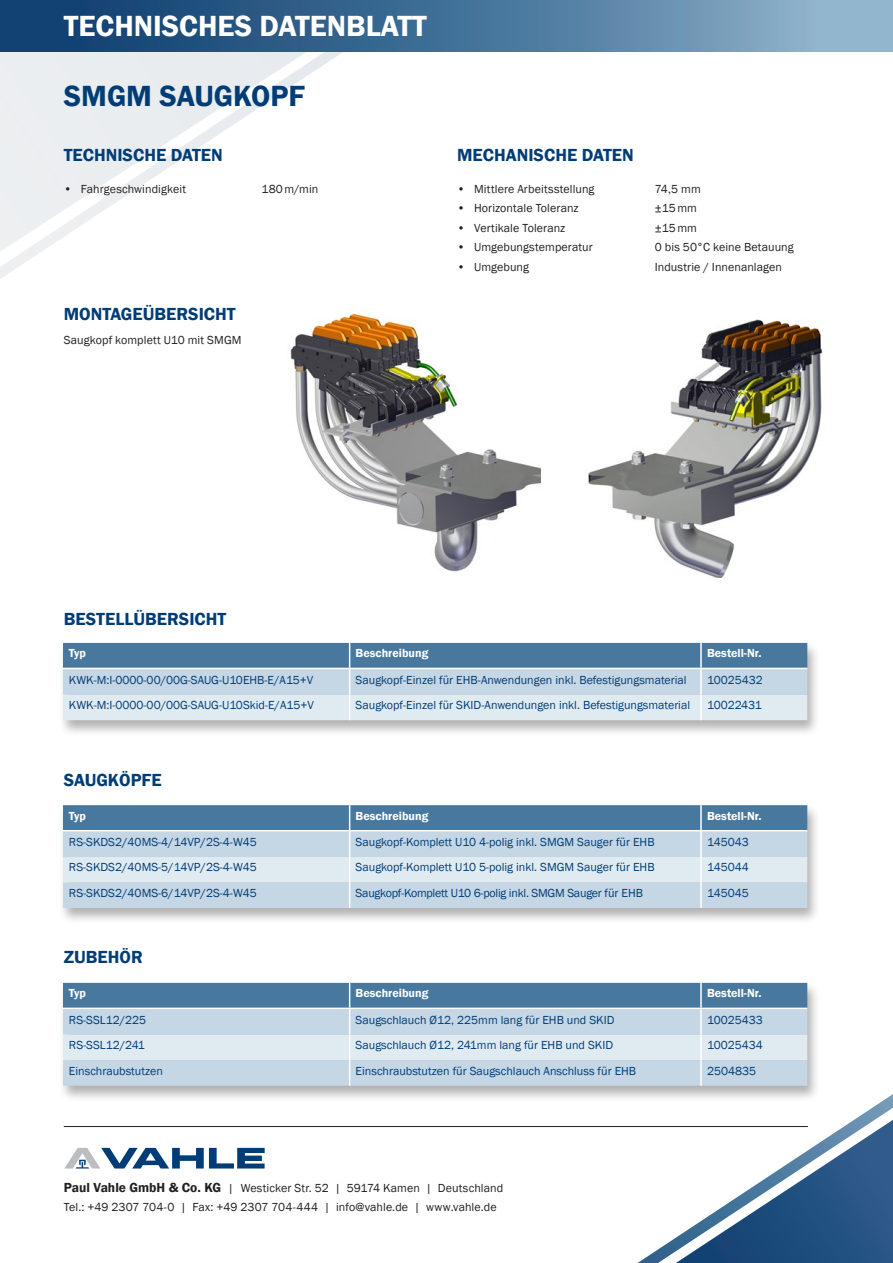
<style>
.page{position:relative;width:893px;height:1263px;background:#fff}
.page>*{position:absolute;margin:0;border:0;box-sizing:border-box;transform-origin:0 0}
.t1{font:600 30px "Franklin Gothic";color:#fff}
.t2{font:600 30px "Franklin Gothic";color:#003d76}
.t3{font:600 18px "Franklin Gothic";color:#003d76}
.t4{font:12px "Franklin Gothic";color:#003d76}
.t5{font:12px/19.5px "Franklin Gothic";letter-spacing:.005em;color:#231f20}
.t6{font:600 12px "Franklin Gothic";color:#fff}
.t7{font:12px "Franklin Gothic";letter-spacing:-.02em;color:#003d76}
.s1{font-weight:600;font-size:13.5px}
</style>
<div class="page">
<svg style="left:637px;top:1094px;width:256px;height:169px"></svg>
<svg style="left:0;top:51px;width:425px;height:228px"></svg>
<div style="left:0;top:0;width:893px;height:51px;background:linear-gradient(to right,#013468,#91b5cd)"></div>
<svg style="left:65px;top:1148px;width:200px;height:20px"></svg>
<hr style="left:64px;top:1126px;width:744px;height:1px;background:#231f20">
<img style="left:588px;top:319px;width:235px;height:259px">
<img style="left:290px;top:313px;width:251px;height:259px">
<div style="left:58px;top:641px;width:763px;height:95px;background:#231f20;opacity:.35"></div>
<svg style="left:63px;top:643px;width:744px;height:77px;background:#a7bfd2"></svg>
<hr style="left:700px;top:695px;width:2px;height:25px;background:#fff">
<div style="left:58px;top:981px;width:763px;height:121px;background:#231f20;opacity:.35"></div>
<svg style="left:63px;top:983px;width:744px;height:103px;background:#aec4d7"></svg>
<hr style="left:700px;top:1060px;width:2px;height:26px;background:#fff">
<div style="left:58px;top:803px;width:763px;height:122px;background:#231f20;opacity:.35"></div>
<svg style="left:63px;top:805px;width:744px;height:103px;background:#aec5d7"></svg>
<hr style="left:700px;top:882px;width:2px;height:26px;background:#fff">
<h1 class="t1" style="left:64px;top:8px;width:365px">TECHNISCHES DATENBLATT</h1>
<h1 class="t2" style="left:64px;top:78px;width:243px">SMGM SAUGKOPF</h1>
<h2 class="t3" style="left:64px;top:144px;width:161px">TECHNISCHE DATEN</h2>
<p class="t5" style="left:64px;top:179px;width:124px">• Fahrgeschwindigkeit</p>
<p class="t5" style="left:261px;top:179px;width:58px">180m/min</p>
<h2 class="t3" style="left:64px;top:303px;width:173px">MONTAGEÜBERSICHT</h2>
<p class="t5" style="left:64px;top:330px;width:179px">Saugkopf komplett U10 mit SMGM</p>
<h2 class="t3" style="left:457px;top:144px;width:178px">MECHANISCHE DATEN</h2>
<p class="t5" style="left:457px;top:179px;width:139px">• Mittlere Arbeitsstellung</p>
<p class="t5" style="left:655px;top:179px;width:47px">74,5 mm</p>
<p class="t5" style="left:457px;top:199px;width:123px">• Horizontale Toleranz</p>
<p class="t5" style="left:655px;top:199px;width:44px">±15mm</p>
<p class="t5" style="left:457px;top:218px;width:110px">• Vertikale Toleranz</p>
<p class="t5" style="left:655px;top:218px;width:44px">±15mm</p>
<p class="t5" style="left:457px;top:238px;width:137px">• Umgebungstemperatur</p>
<p class="t5" style="left:655px;top:238px;width:140px">0 bis 50°C keine Betauung</p>
<p class="t5" style="left:457px;top:257px;width:73px">• Umgebung</p>
<p class="t5" style="left:655px;top:257px;width:129px">Industrie / Innenanlagen</p>
<h2 class="t3" style="left:64px;top:608px;width:164px">BESTELLÜBERSICHT</h2>
<p class="t6" style="left:69px;top:646px;width:19px">Typ</p>
<p class="t6" style="left:356px;top:646px;width:74px">Beschreibung</p>
<p class="t6" style="left:707px;top:646px;width:56px">Bestell-Nr.</p>
<p class="t4" style="left:69px;top:672px;width:246px">KWK-M:I-0000-00/00G-SAUG-U10EHB-E/A15+V</p>
<p class="t4" style="left:356px;top:672px;width:332px">Saugkopf-Einzel für EHB-Anwendungen inkl. Befestigungsmaterial</p>
<p class="t4" style="left:707px;top:672px;width:57px">10025432</p>
<p class="t4" style="left:69px;top:698px;width:246px">KWK-M:I-0000-00/00G-SAUG-U10Skid-E/A15+V</p>
<p class="t4" style="left:356px;top:698px;width:336px">Saugkopf-Einzel für SKID-Anwendungen inkl. Befestigungsmaterial</p>
<p class="t4" style="left:707px;top:698px;width:56px">10022431</p>
<h2 class="t3" style="left:64px;top:769px;width:100px">SAUGKÖPFE</h2>
<p class="t6" style="left:69px;top:808px;width:19px">Typ</p>
<p class="t6" style="left:356px;top:808px;width:74px">Beschreibung</p>
<p class="t6" style="left:707px;top:808px;width:56px">Bestell-Nr.</p>
<p class="t4" style="left:69px;top:834px;width:189px">RS-SKDS2/40MS-4/14VP/2S-4-W45</p>
<p class="t4" style="left:356px;top:834px;width:300px">Saugkopf-Komplett U10 4-polig inkl. SMGM Sauger für EHB</p>
<p class="t4" style="left:707px;top:834px;width:43px">145043</p>
<p class="t4" style="left:69px;top:860px;width:189px">RS-SKDS2/40MS-5/14VP/2S-4-W45</p>
<p class="t4" style="left:356px;top:860px;width:300px">Saugkopf-Komplett U10 5-polig inkl. SMGM Sauger für EHB</p>
<p class="t4" style="left:707px;top:860px;width:43px">145044</p>
<p class="t4" style="left:69px;top:885px;width:189px">RS-SKDS2/40MS-6/14VP/2S-4-W45</p>
<p class="t7" style="left:356px;top:885px;width:289px">Saugkopf-Komplett U10 6-polig inkl. SMGM Sauger für EHB</p>
<p class="t4" style="left:707px;top:885px;width:43px">145045</p>
<h2 class="t3" style="left:64px;top:946px;width:81px">ZUBEHÖR</h2>
<p class="t6" style="left:69px;top:986px;width:19px">Typ</p>
<p class="t6" style="left:356px;top:986px;width:74px">Beschreibung</p>
<p class="t6" style="left:707px;top:986px;width:56px">Bestell-Nr.</p>
<p class="t4" style="left:69px;top:1012px;width:79px">RS-SSL12/225</p>
<p class="t4" style="left:356px;top:1012px;width:260px">Saugschlauch Ø12, 225mm lang für EHB und SKID</p>
<p class="t4" style="left:707px;top:1012px;width:57px">10025433</p>
<p class="t4" style="left:69px;top:1037px;width:78px">RS-SSL12/241</p>
<p class="t4" style="left:356px;top:1037px;width:259px">Saugschlauch Ø12, 241mm lang für EHB und SKID</p>
<p class="t4" style="left:707px;top:1037px;width:57px">10025434</p>
<p class="t4" style="left:69px;top:1063px;width:96px">Einschraubstutzen</p>
<p class="t4" style="left:356px;top:1063px;width:282px">Einschraubstutzen für Saugschlauch Anschluss für EHB</p>
<p class="t4" style="left:707px;top:1063px;width:51px">2504835</p>
<p class="t5" style="left:64px;top:1178px;width:441px"><span class="s1">Paul Vahle GmbH &amp; Co. KG</span> | Westicker Str. 52 | 59174 Kamen | Deutschland<br>Tel.: +49 2307 704-0 | Fax: +49 2307 704-444 | info@vahle.de | www.vahle.de</p>
</div>
